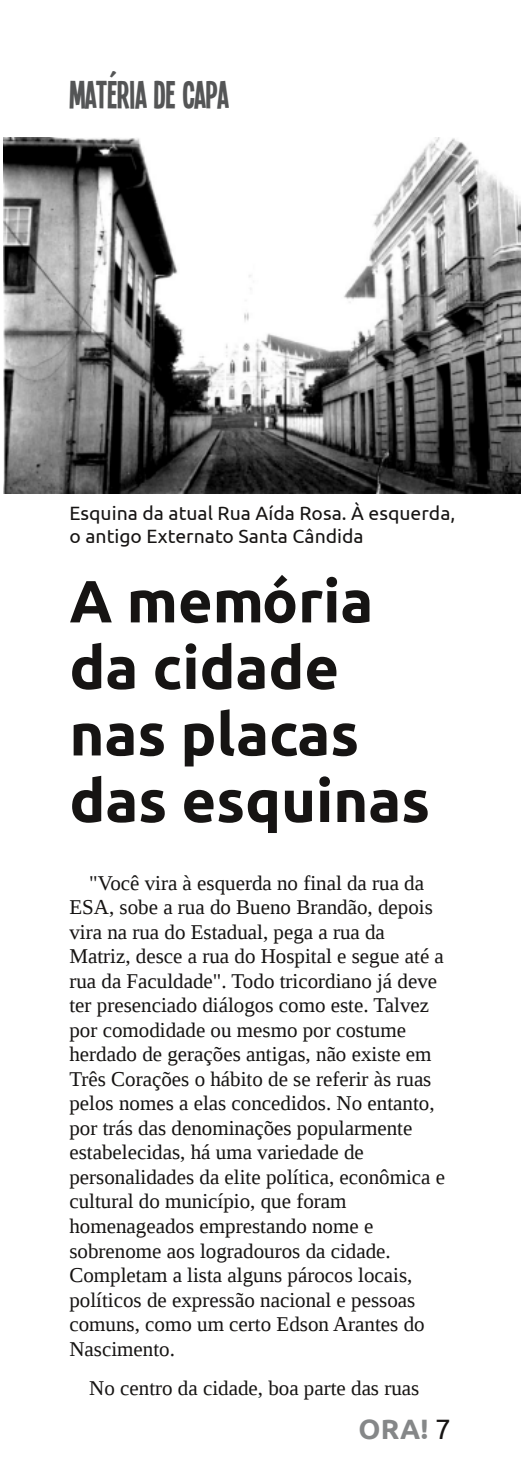
<style>
.page{position:relative;width:521px;height:1474px;background:#fff}
.page>*{position:absolute;margin:0;border:0;box-sizing:border-box;transform-origin:0 0}
.t1{font:700 59.5px/66.5px "Ubuntu";color:#161413}
.t2{font:42px "Single Sleeve";color:#545556}
.t3{font:700 28px "Ubuntu";color:#858788}
.t4{font:21px/24.5px "Liberation Serif";color:#161413}
.t5{font:19.25px/23.1px "Ubuntu";color:#161413}
.s1{font-weight:400;color:#161413}
</style>
<div class="page">
<img style="left:3px;top:138px;width:518px;height:355px">
<h2 class="t2" style="left:69px;top:68px;width:161px">MATÉRIA DE CAPA</h2>
<p class="t5" style="left:69px;top:501px;width:387px">Esquina da atual Rua Aída Rosa. À esquerda, o antigo Externato Santa Cândida</p>
<h1 class="t1" style="left:69px;top:567px;width:362px">A memória da cidade nas placas das esquinas</h1>
<p class="t4" style="left:69px;top:870px;width:377px;text-indent:20px">"Você vira à esquerda no final da rua da ESA, sobe a rua do Bueno Brandão, depois vira na rua do Estadual, pega a rua da Matriz, desce a rua do Hospital e segue até a rua da Faculdade". Todo tricordiano já deve ter presenciado diálogos como este. Talvez por comodidade ou mesmo por costume herdado de gerações antigas, não existe em Três Corações o hábito de se referir às ruas pelos nomes a elas concedidos. No entanto, por trás das denominações popularmente estabelecidas, há uma variedade de personalidades da elite política, econômica e cultural do município, que foram homenageados emprestando nome e sobrenome aos logradouros da cidade.<br>Completam a lista alguns párocos locais, políticos de expressão nacional e pessoas comuns, como um certo Edson Arantes do Nascimento.</p>
<p class="t4" style="left:89px;top:1375px;width:332px">No centro da cidade, boa parte das ruas</p>
<h3 class="t3" style="left:359px;top:1412px;width:94px">ORA! <span class="s1">7</span></h3>
</div>
